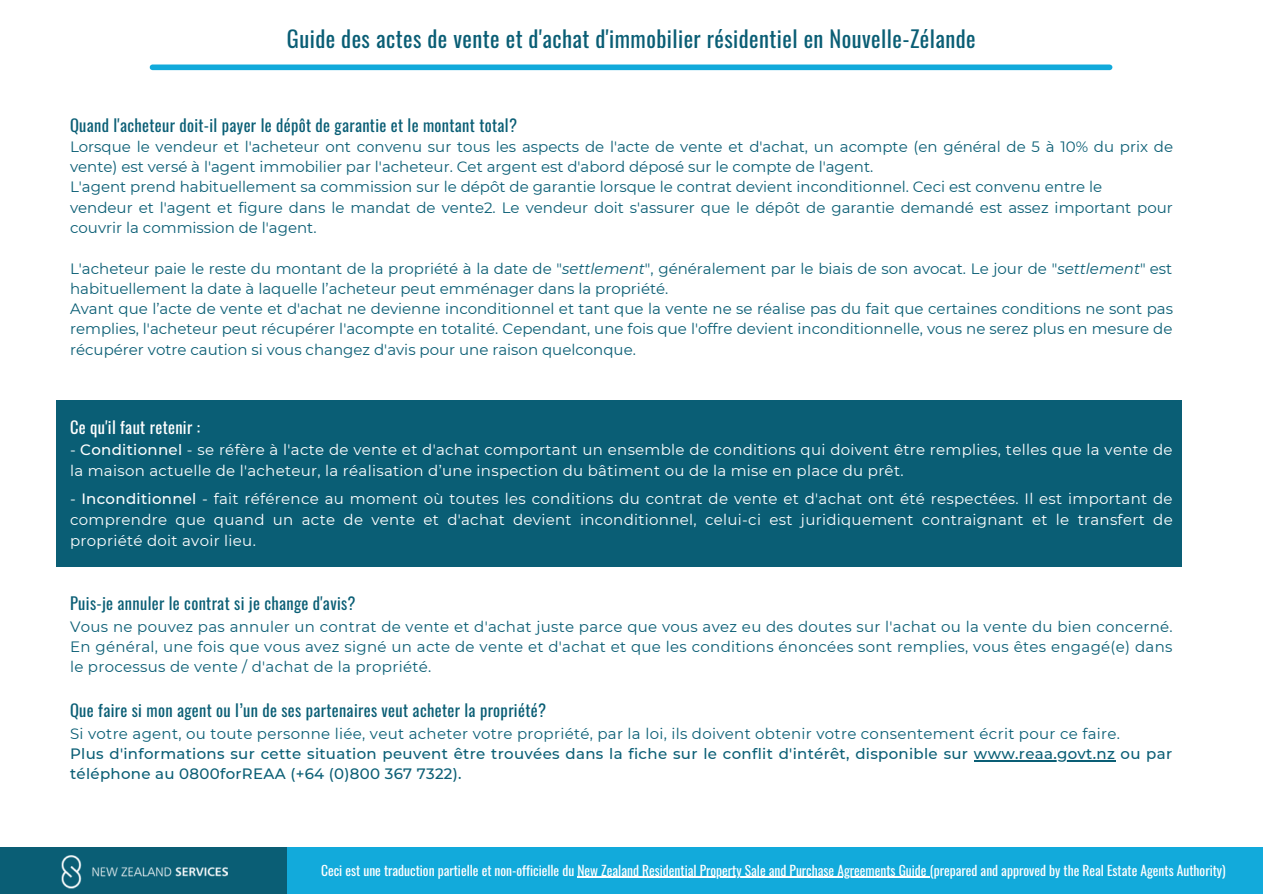
<style>
.page{position:relative;width:1263px;height:894px;background:#fff}
.page>*{position:absolute;margin:0;border:0;box-sizing:border-box;transform-origin:0 0}
.t1{font:22.5px "Oswald";letter-spacing:.02em;color:#0a5e75}
.t2{font:16.5px "Oswald";letter-spacing:.02em;color:#0a5e75}
.t3{font:16.5px "Oswald";letter-spacing:.02em;color:#fff}
.t4{font:15px/20.2px "Montserrat";color:#0a5e75}
.t5{font:15px/21px "Montserrat";letter-spacing:.02em;color:#fff}
.t6{font:500 15px/20.2px "Montserrat";letter-spacing:.02em;color:#0a5e75}
.t7{font:15px "Montserrat";letter-spacing:.02em;color:#0a5e75}
.t8{font:13.5px "Oswald";color:#fff}
.s1{font-style:italic}
.s2{font-weight:500}
</style>
<div class="page">
<div style="left:152px;top:64px;width:958px;height:6px;background:#12aadb"></div>
<div style="left:0;top:847px;width:287px;height:46px;background:#0a5e75"></div>
<img style="left:61px;top:855px;width:167px;height:34px">
<div style="left:287px;top:847px;width:975px;height:46px;background:#12aadb"></div>
<div style="left:56px;top:399px;width:1126px;height:167px;background:#0a5e75"></div>
<hr style="left:974px;top:760px;width:141px;height:1px;background:#0a5e75">
<hr style="left:577px;top:876px;width:353px;height:1px;background:#fff">
<p class="t1" style="left:287px;top:22px;width:690px">Guide des actes de vente et d'achat d'immobilier résidentiel en Nouvelle-Zélande</p>
<p class="t2" style="left:70px;top:112px;width:448px">Quand l'acheteur doit-il payer le dépôt de garantie et le montant total?</p>
<p class="t4" style="left:70px;top:136px;width:1104px">Lorsque le vendeur et l'acheteur ont convenu sur tous les aspects de l'acte de vente et d'achat, un acompte (en général de 5 à 10% du prix de vente) est versé à l'agent immobilier par l'acheteur. Cet argent est d'abord déposé sur le compte de l'agent.</p>
<p class="t4" style="left:70px;top:177px;width:1034px">L'agent prend habituellement sa commission sur le dépôt de garantie lorsque le contrat devient inconditionnel. Ceci est convenu entre le</p>
<p class="t4" style="left:70px;top:197px;width:1104px">vendeur et l'agent et figure dans le mandat de vente2. Le vendeur doit s'assurer que le dépôt de garantie demandé est assez important pour couvrir la commission de l'agent.</p>
<p class="t4" style="left:70px;top:258px;width:1104px">L'acheteur paie le reste du montant de la propriété à la date de "<span class="s1">settlement</span>", généralement par le biais de son avocat. Le jour de "<span class="s1">settlement</span>" est habituellement la date à laquelle l’acheteur peut emménager dans la propriété.</p>
<p class="t4" style="left:70px;top:298px;width:1104px;text-align:justify">Avant que l’acte de vente et d'achat ne devienne inconditionnel et tant que la vente ne se réalise pas du fait que certaines conditions ne sont pas remplies, l'acheteur peut récupérer l'acompte en totalité. Cependant, une fois que l'offre devient inconditionnelle, vous ne serez plus en mesure de récupérer votre caution si vous changez d'avis pour une raison quelconque.</p>
<p class="t3" style="left:70px;top:414px;width:131px">Ce qu'il faut retenir :</p>
<p class="t5" style="left:70px;top:439px;width:1104px;line-height:20.5px">- <span class="s2">Conditionnel</span> - se réfère à l'acte de vente et d'achat comportant un ensemble de conditions qui doivent être remplies, telles que la vente de la maison actuelle de l'acheteur, la réalisation d’une inspection du bâtiment ou de la mise en place du prêt.</p>
<p class="t5" style="left:70px;top:488px;width:1104px;text-align:justify">- <span class="s2">Inconditionnel</span> - fait référence au moment où toutes les conditions du contrat de vente et d'achat ont été respectées. Il est important de comprendre que quand un acte de vente et d'achat devient inconditionnel, celui-ci est juridiquement contraignant et le transfert de propriété doit avoir lieu.</p>
<p class="t2" style="left:70px;top:590px;width:287px">Puis-je annuler le contrat si je change d'avis?</p>
<p class="t4" style="left:70px;top:616px;width:1104px;text-align:justify">Vous ne pouvez pas annuler un contrat de vente et d'achat juste parce que vous avez eu des doutes sur l'achat ou la vente du bien concerné.<br>En général, une fois que vous avez signé un acte de vente et d'achat et que les conditions énoncées sont remplies, vous êtes engagé(e) dans le processus de vente / d'achat de la propriété.</p>
<p class="t2" style="left:70px;top:697px;width:477px">Que faire si mon agent ou l’un de ses partenaires veut acheter la propriété?</p>
<p class="t7" style="left:70px;top:724px;width:1051px">Si votre agent, ou toute personne liée, veut acheter votre propriété, par la loi, ils doivent obtenir votre consentement écrit pour ce faire.</p>
<p class="t6" style="left:70px;top:743px;width:1104px">Plus d'informations sur cette situation peuvent être trouvées dans la fiche sur le conflit d'intérêt, disponible sur www.reaa.govt.nz ou par téléphone au 0800forREAA (+64 (0)800 367 7322).</p>
<p class="t8" style="left:321px;top:859px;width:906px">Ceci est une traduction partielle et non-officielle du New Zealand Residential Property Sale and Purchase Agreements Guide (prepared and approved by the Real Estate Agents Authority)</p>
</div>
